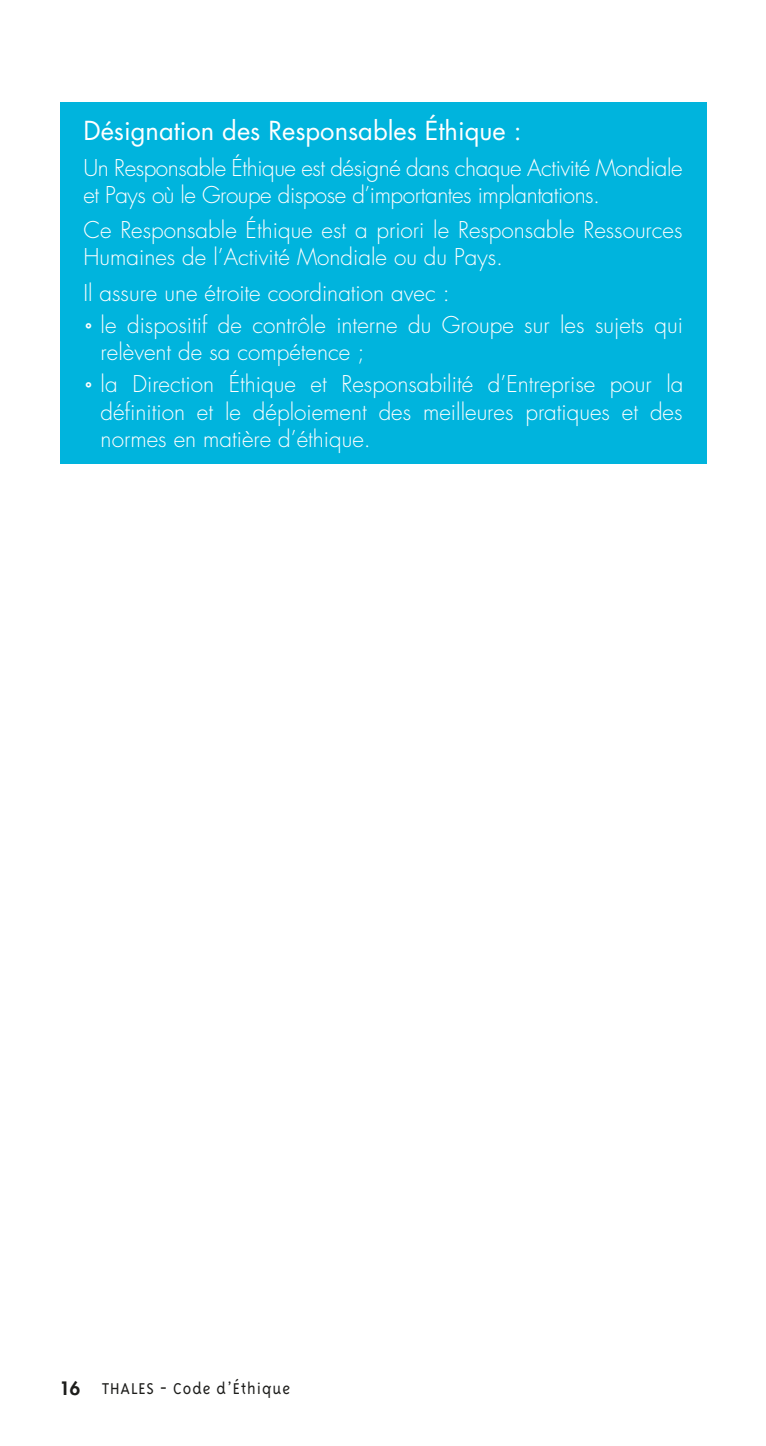
<style>
.page{position:relative;width:766px;height:1446px;background:#fff}
.page>*{position:absolute;margin:0;border:0;box-sizing:border-box;transform-origin:0 0}
.t1{font:25.5px "Futura Std";color:#fff}
.t2{font:300 22.5px/27px "Futura Std";color:#fff}
.t3{font:300 22.5px/27px "Futura Std";letter-spacing:-.02em;color:#fff}
.t4{font:300 18px "Triplex";letter-spacing:.05em;color:#1d1d1b}
.s1{font-weight:800;font-size:27px}
.s2{font-family:"Futura Std";font-weight:800}
</style>
<div class="page">
<div style="left:60px;top:102px;width:646px;height:361px;background:#00b4dd"></div>
<p class="t1" style="left:83px;top:114px;width:439px">Désignation des Responsables Éthique :</p>
<p class="t3" style="left:83px;top:155px;width:600px">Un Responsable Éthique est désigné dans chaque Activité Mondiale et Pays où le Groupe dispose d’importantes implantations.</p>
<p class="t2" style="left:83px;top:217px;width:600px">Ce Responsable Éthique est a priori le Responsable Ressources<br>Humaines de l’Activité Mondiale ou du Pays.</p>
<p class="t2" style="left:83px;top:277px;width:601px;line-height:32.4px">Il assure une étroite coordination avec :<br><span class="s1">˚</span> le dispositif de contrôle interne du Groupe sur les sujets qui</p>
<p class="t2" style="left:83px;top:336px;width:601px;line-height:32.4px;text-indent:17px">relèvent de sa compétence ;<br><span class="s1">˚</span> la Direction Éthique et Responsabilité d’Entreprise pour la</p>
<p class="t2" style="left:101px;top:398px;width:583px">définition et le déploiement des meilleures pratiques et des normes en matière d’éthique.</p>
<p class="t4" style="left:60px;top:1378px;width:232px"><span class="s2">16</span> THALES - Code d’Éthique</p>
</div>
